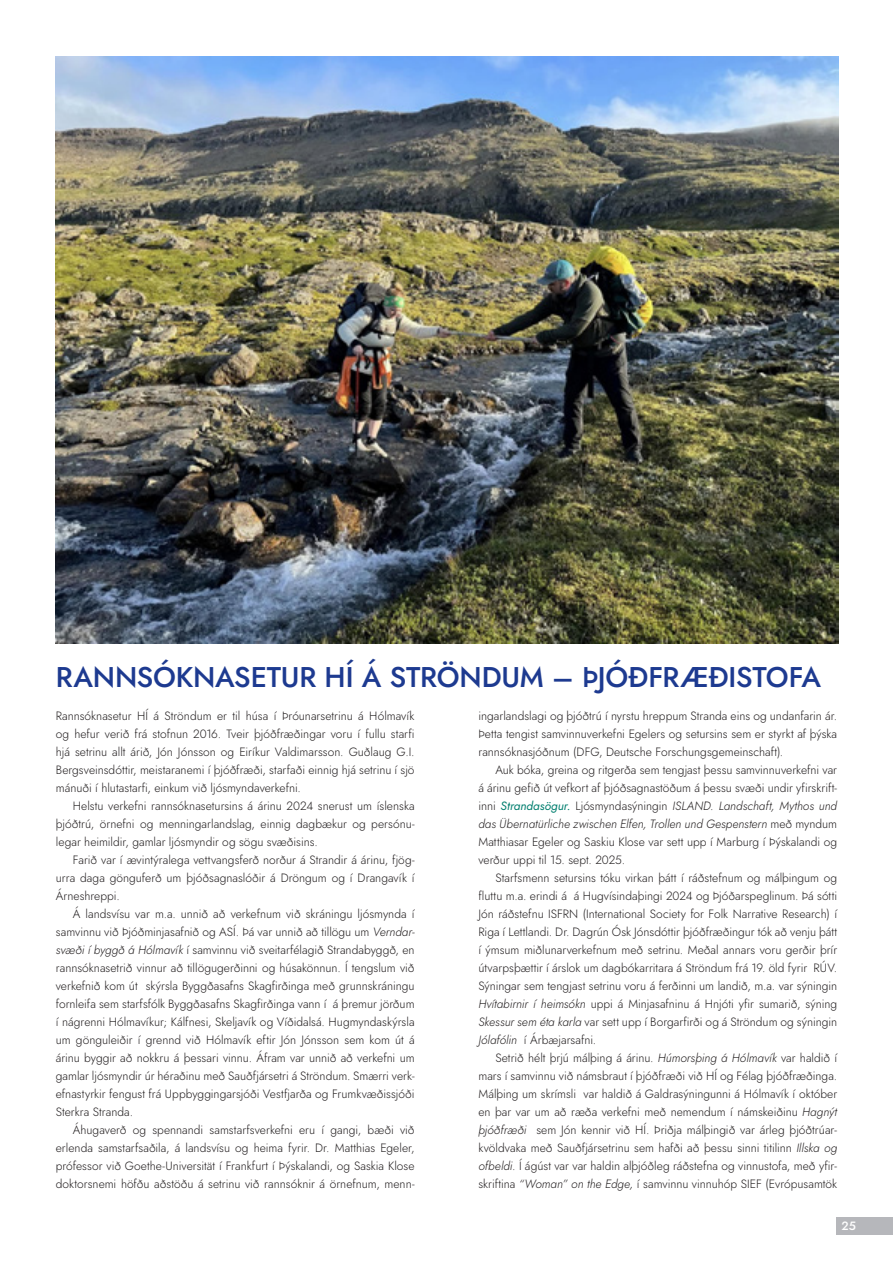
<style>
.page{position:relative;width:893px;height:1263px;background:#fff}
.page>*{position:absolute;margin:0;border:0;box-sizing:border-box;transform-origin:0 0}
.t1{font:500 28.5px "Jost";letter-spacing:-.005em;color:#1d3a90}
.t2{font:300 12px/18px "Jost";color:#231f20;text-align:justify}
.t3{font:500 12px "Jost";color:#fff}
.s1{font-style:italic}
.s2{font-weight:400;font-style:italic;color:#007e6e}
</style>
<div class="page">
<div style="left:837px;top:1217px;width:56px;height:18px;background:#b6b7bb"></div>
<img style="left:56px;top:57px;width:783px;height:587px">
<h1 class="t1" style="left:56px;top:657px;width:767px">RANNSÓKNASETUR HÍ Á STRÖNDUM – ÞJÓÐFRÆÐISTOFA</h1>
<p class="t2" style="left:56px;top:707px;width:360px">Rannsóknasetur HÍ á Ströndum er til húsa í Þróunarsetrinu á Hólmavík og hefur verið frá stofnun 2016. Tveir þjóðfræðingar voru í fullu starfi hjá setrinu allt árið, Jón Jónsson og Eiríkur Valdimarsson. Guðlaug G.I.<br>Bergsveinsdóttir, meistaranemi í þjóðfræði, starfaði einnig hjá setrinu í sjö mánuði í hlutastarfi, einkum við ljósmyndaverkefni.</p>
<p class="t2" style="left:56px;top:797px;width:360px;text-indent:17px">Helstu verkefni rannsóknasetursins á árinu 2024 snerust um íslenska þjóðtrú, örnefni og menningarlandslag, einnig dagbækur og persónu&shy;legar heimildir, gamlar ljósmyndir og sögu svæðisins.</p>
<p class="t2" style="left:56px;top:851px;width:360px;text-indent:17px">Farið var í ævintýralega vettvangsferð norður á Strandir á árinu, fjög&shy;urra daga gönguferð um þjóðsagnaslóðir á Dröngum og í Drangavík í Árneshreppi.</p>
<p class="t2" style="left:56px;top:905px;width:360px;text-indent:17px">Á landsvísu var m.a. unnið að verkefnum við skráningu ljósmynda í samvinnu við Þjóðminjasafnið og ASÍ. Þá var unnið að tillögu um <span class="s1">Verndar&shy;svæði í byggð á Hólmavík</span> í samvinnu við sveitarfélagið Strandabyggð, en rannsóknasetrið vinnur að tillögugerðinni og húsakönnun. Í tengslum við verkefnið kom út skýrsla Byggðasafns Skagfirðinga með grunnskráningu fornleifa sem starfsfólk Byggðasafns Skagfirðinga vann í á þremur jörðum í nágrenni Hólmavíkur; Kálfnesi, Skeljavík og Víðidalsá. Hugmyndaskýrsla um gönguleiðir í grennd við Hólmavík eftir Jón Jónsson sem kom út á árinu byggir að nokkru á þessari vinnu. Áfram var unnið að verkefni um gamlar ljósmyndir úr héraðinu með Sauðfjársetri á Ströndum. Smærri verk&shy;efnastyrkir fengust frá Uppbyggingarsjóði Vestfjarða og Frumkvæðissjóði Sterkra Stranda.</p>
<p class="t2" style="left:56px;top:1121px;width:360px;text-indent:17px">Áhugaverð og spennandi samstarfsverkefni eru í gangi, bæði við erlenda samstarfsaðila, á landsvísu og heima fyrir. Dr. Matthias Egeler, prófessor við Goethe-Universität í Frankfurt í Þýskalandi, og Saskia Klose doktorsnemi höfðu aðstöðu á setrinu við rannsóknir á örnefnum, menn-</p>
<p class="t2" style="left:478px;top:707px;width:360px">ingarlandslagi og þjóðtrú í nyrstu hreppum Stranda eins og undanfarin ár.<br>Þetta tengist samvinnuverkefni Egelers og setursins sem er styrkt af þýska rannsóknasjóðnum (DFG, Deutsche Forschungsgemeinschaft).</p>
<p class="t2" style="left:478px;top:761px;width:360px;text-indent:17px">Auk bóka, greina og ritgerða sem tengjast þessu samvinnuverkefni var á árinu gefið út vefkort af þjóðsagnastöðum á þessu svæði undir yfirskrift&shy;inni <span class="s2">Strandasögur.</span> Ljósmyndasýningin <span class="s1">ISLAND. Landschaft, Mythos und das Übernatürliche zwischen Elfen, Trollen und Gespenstern</span> með myndum Matthiasar Egeler og Saskiu Klose var sett upp í Marburg í Þýskalandi og verður uppi til 15. sept. 2025.</p>
<p class="t2" style="left:478px;top:869px;width:360px;text-indent:17px">Starfsmenn setursins tóku virkan þátt í ráðstefnum og málþingum og fluttu m.a. erindi á á Hugvísindaþingi 2024 og Þjóðarspeglinum. Þá sótti Jón ráðstefnu ISFRN (International Society for Folk Narrative Research) í Riga í Lettlandi. Dr. Dagrún Ósk Jónsdóttir þjóðfræðingur tók að venju þátt í ýmsum miðlunarverkefnum með setrinu. Meðal annars voru gerðir þrír útvarpsþættir í árslok um dagbókarritara á Ströndum frá 19. öld fyrir RÚV.<br>Sýningar sem tengjast setrinu voru á ferðinni um landið, m.a. var sýningin <span class="s1">Hvítabirnir í heimsókn</span> uppi á Minjasafninu á Hnjóti yfir sumarið, sýning <span class="s1">Skessur sem éta karla</span> var sett upp í Borgarfirði og á Ströndum og sýningin <span class="s1">Jólafólin</span> í Árbæjarsafni.</p>
<p class="t2" style="left:478px;top:1049px;width:360px;text-indent:17px">Setrið hélt þrjú málþing á árinu. <span class="s1">Húmorsþing á Hólmavík</span> var haldið í mars í samvinnu við námsbraut í þjóðfræði við HÍ og Félag þjóðfræðinga.<br>Málþing um skrímsli var haldið á Galdrasýningunni á Hólmavík í október en þar var um að ræða verkefni með nemendum í námskeiðinu <span class="s1">Hagnýt þjóðfræði</span> sem Jón kennir við HÍ. Þriðja málþingið var árleg þjóðtrúar&shy;kvöldvaka með Sauðfjársetrinu sem hafði að þessu sinni titilinn <span class="s1">Illska og ofbeldi.</span> Í ágúst var var haldin alþjóðleg ráðstefna og vinnustofa, með yfir&shy;skriftina <span class="s1">“Woman” on the Edge,</span> í samvinnu vinnuhóp SIEF (Evrópusamtök</p>
<p class="t3" style="left:841px;top:1218px;width:16px">25</p>
</div>
